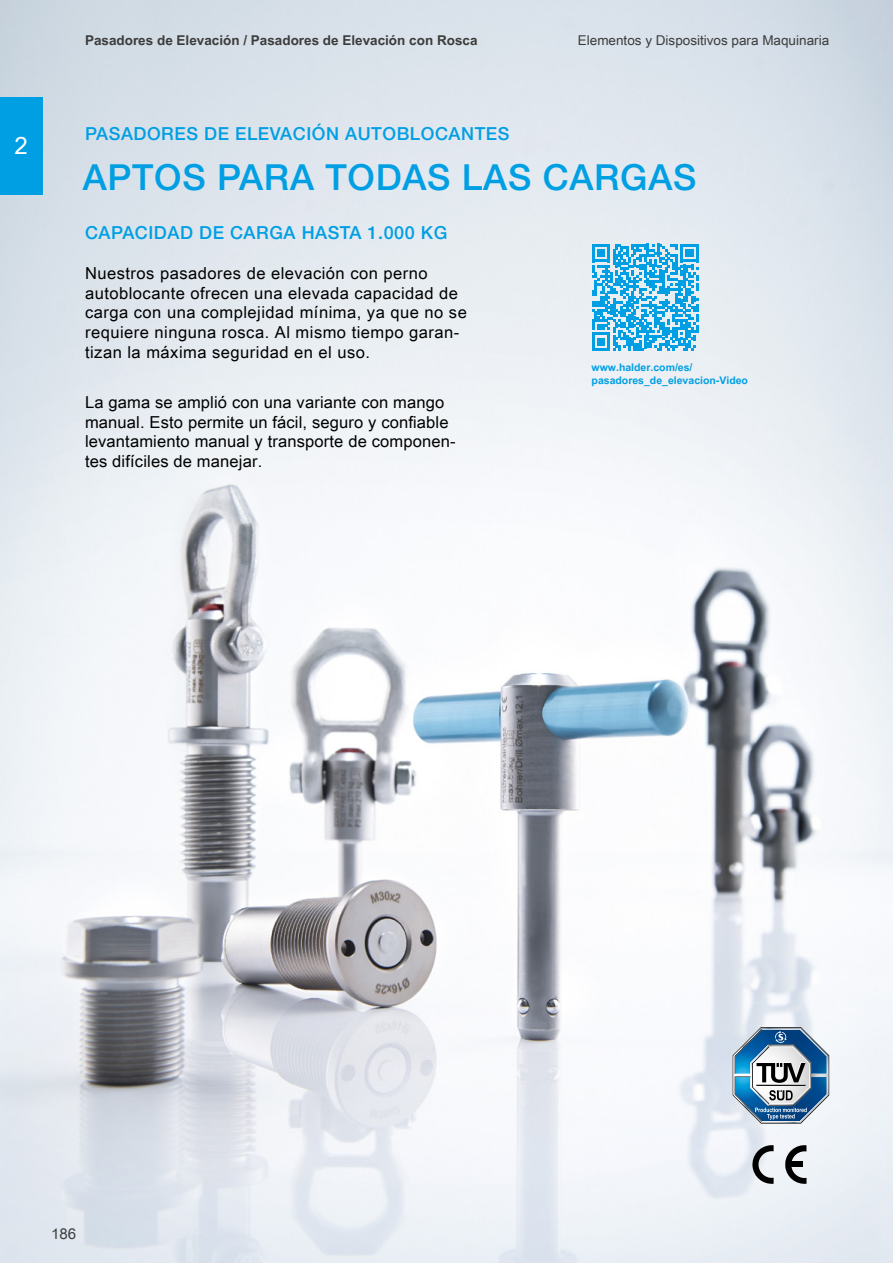
<style>
.page{position:relative;width:893px;height:1263px;background:#fff}
.page>*{position:absolute;margin:0;border:0;box-sizing:border-box;transform-origin:0 0}
.t1{font:500 36px "Helvetica Neue LT Std";letter-spacing:.02em;color:#009fe3}
.t2{font:24px "Arial Unicode MS";color:#fff}
.t3{font:500 18px "Helvetica Neue LT Std";letter-spacing:.03em;color:#009fe3}
.t4{font:16.5px/19.8px "Arial Unicode MS";letter-spacing:.03em;color:#000}
.t5{font:16.5px/19.8px "Arial Unicode MS";letter-spacing:.01em;color:#000}
.t6{font:15px "Arial Unicode MS";color:#3c3c3b}
.t7{font:700 13.5px "Arial Unicode MS";color:#3c3c3b}
.t8{font:13.5px "Arial Unicode MS";color:#3c3c3b}
.t9{font:700 10.5px/12.6px "Arial Unicode MS";color:#009fe3}
</style>
<div class="page">
<img style="left:0;top:0;width:893px;height:1263px">
<svg style="left:733px;top:1027px;width:96px;height:96px"></svg>
<svg style="left:752px;top:1145px;width:66px;height:39px"></svg>
<div style="left:789px;top:1161px;width:13px;height:6px;background:#000"></div>
<svg style="left:592px;top:244px;width:107px;height:107px;background:#5cbee8"></svg>
<div style="left:0;top:97px;width:43px;height:97px;background:#009fe3"></div>
<h2 class="t2" style="left:15px;top:128px;width:15px">2</h2>
<p class="t7" style="left:85px;top:30px;width:394px">Pasadores de Elevación / Pasadores de Elevación con Rosca</p>
<p class="t8" style="left:578px;top:30px;width:253px">Elementos y Dispositivos para Maquinaria</p>
<p class="t3" style="left:85px;top:123px;width:426px">PASADORES DE ELEVACIÓN AUTOBLOCANTES</p>
<h1 class="t1" style="left:83px;top:156px;width:615px">APTOS PARA TODAS LAS CARGAS</h1>
<p class="t3" style="left:85px;top:222px;width:364px">CAPACIDAD DE CARGA HASTA 1.000 KG</p>
<p class="t4" style="left:85px;top:263px;width:383px">Nuestros pasadores de elevación con perno autoblocante ofrecen una elevada capacidad de carga con una complejidad mínima, ya que no se requiere ninguna rosca. Al mismo tiempo garan&shy;tizan la máxima seguridad en el uso.</p>
<p class="t5" style="left:85px;top:392px;width:372px">La gama se amplió con una variante con mango manual. Esto permite un fácil, seguro y confiable levantamiento manual y transporte de componen&shy;tes difíciles de manejar.</p>
<p class="t9" style="left:592px;top:361px;width:158px">www.halder.com/es/ pasadores_de_elevacion-Video</p>
<p class="t6" style="left:51px;top:1223px;width:27px">186</p>
</div>
